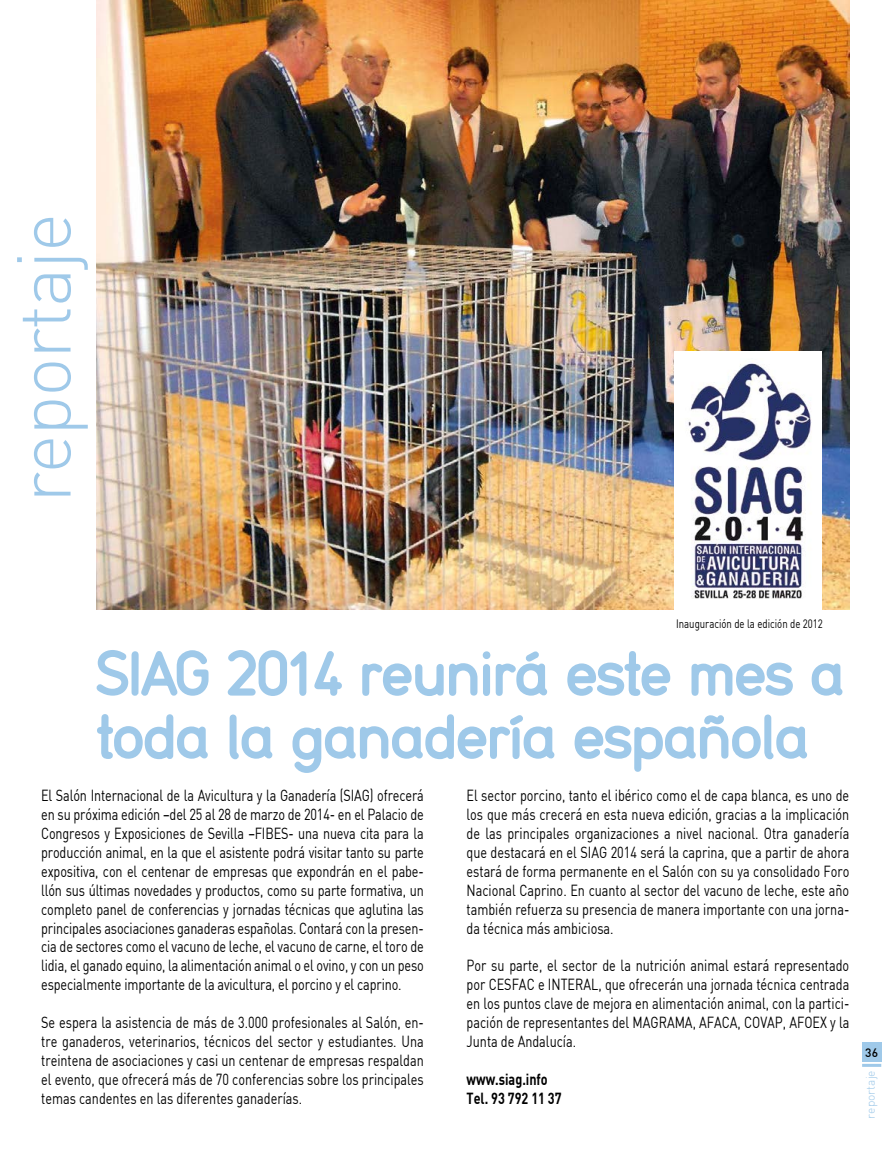
<style>
.page{position:relative;width:891px;height:1149px;background:#fff}
.page>*{position:absolute;margin:0;border:0;box-sizing:border-box;transform-origin:0 0}
.t1{font:300 75px "DIN";letter-spacing:-.02em;color:#9fc9e9}
.t2{font:62.85px/63px "Din 17";color:#9fc9e9}
.t3{font:15.75px/18.9px "DIN";color:#000;text-align:justify;scale:.8 1}
.t4{font:700 15.75px/18.9px "DIN";color:#000;scale:.8 1}
.t5{font:12px "DIN";color:#000;scale:.8 1}
.t6{font:300 12px "DIN";color:#9fc9e9}
.t7{font:500 12px "DIN";color:#000}
</style>
<div class="page">
<div style="left:862px;top:1042px;width:19px;height:19px;background:#9fc9e9"></div>
<hr style="left:862px;top:1063px;width:19px;height:3px;background:#9fc9e9">
<svg style="left:96px;top:650px;width:113px;height:46px"></svg>
<svg style="left:567px;top:651px;width:104px;height:45px"></svg>
<svg style="left:691px;top:662px;width:102px;height:34px"></svg>
<svg style="left:811px;top:663px;width:32px;height:33px"></svg>
<svg style="left:97px;top:714px;width:111px;height:46px"></svg>
<svg style="left:227px;top:650px;width:328px;height:123px"></svg>
<svg style="left:574px;top:714px;width:233px;height:58px"></svg>
<img style="left:96px;top:0;width:753px;height:609px">
<div style="left:674px;top:351px;width:148px;height:259px;background:#fff"></div>
<img style="left:688px;top:363px;width:124px;height:236px">
<h1 class="t1" style="left:-3px;top:502px;width:291px;rotate:-90deg">reportaje</h1>
<p class="t5" style="left:676px;top:616px;width:185px">Inauguración de la edición de 2012</p>
<h2 class="t2" style="left:97px;top:647px;width:748px">SIAG 2014 reunirá este mes a toda la ganadería española</h2>
<p class="t3" style="left:41px;top:785px;width:480px">El Salón Internacional de la Avicultura y la Ganadería (SIAG) ofrecerá en su próxima edición –del 25 al 28 de marzo de 2014- en el Palacio de Congresos y Exposiciones de Sevilla –FIBES- una nueva cita para la producción animal, en la que el asistente podrá visitar tanto su parte expositiva, con el centenar de empresas que expondrán en el pabe&shy;llón sus últimas novedades y productos, como su parte formativa, un completo panel de conferencias y jornadas técnicas que aglutina las principales asociaciones ganaderas españolas. Contará con la presen&shy;cia de sectores como el vacuno de leche, el vacuno de carne, el toro de lidia, el ganado equino, la alimentación animal o el ovino, y con un peso especialmente importante de la avicultura, el porcino y el caprino.</p>
<p class="t3" style="left:41px;top:1012px;width:480px">Se espera la asistencia de más de 3.000 profesionales al Salón, en&shy;tre ganaderos, veterinarios, técnicos del sector y estudiantes. Una treintena de asociaciones y casi un centenar de empresas respaldan el evento, que ofrecerá más de 70 conferencias sobre los principales temas candentes en las diferentes ganaderías.</p>
<p class="t3" style="left:466px;top:785px;width:480px">El sector porcino, tanto el ibérico como el de capa blanca, es uno de los que más crecerá en esta nueva edición, gracias a la implicación de las principales organizaciones a nivel nacional. Otra ganadería que destacará en el SIAG 2014 será la caprina, que a partir de ahora estará de forma permanente en el Salón con su ya consolidado Foro Nacional Caprino. En cuanto al sector del vacuno de leche, este año también refuerza su presencia de manera importante con una jorna&shy;da técnica más ambiciosa.</p>
<p class="t3" style="left:466px;top:955px;width:480px">Por su parte, el sector de la nutrición animal estará representado por CESFAC e INTERAL, que ofrecerán una jornada técnica centrada en los puntos clave de mejora en alimentación animal, con la partici&shy;pación de representantes del MAGRAMA, AFACA, COVAP, AFOEX y la Junta de Andalucía.</p>
<p class="t4" style="left:466px;top:1068px;width:120px">www.siag.info<br>Tel. 93 792 11 37</p>
<p class="t7" style="left:865px;top:1044px;width:14px">36</p>
<p class="t6" style="left:863px;top:1118px;width:50px;rotate:-90deg">reportaje</p>
</div>
